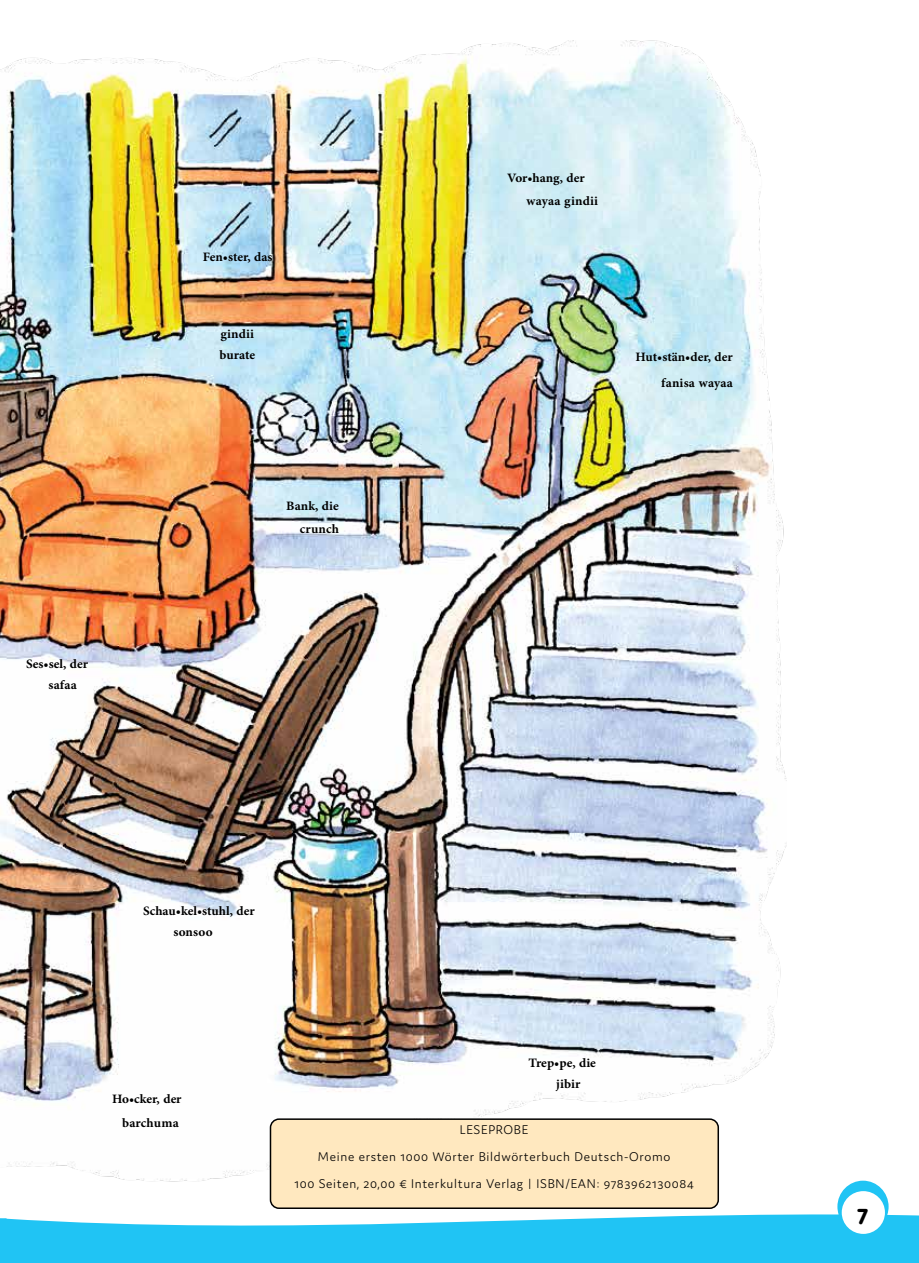
<style>
.page{position:relative;width:919px;height:1263px;background:#fff}
.page>*{position:absolute;margin:0;border:0;box-sizing:border-box;transform-origin:0 0}
.t1{font:22.5px "VAG Round";color:#000}
.t2{font:700 18px/21.6px "Adobe Arabic";letter-spacing:.005em;color:#000}
.t3{font:300 13.5px/27px "Domus";letter-spacing:.05em;color:#000;text-align:center}
.s1{color:#000101}
</style>
<div class="page">
<img style="left:0;top:40px;width:786px;height:1141px">
<svg style="left:0;top:1181px;width:918px;height:82px;fill:#20c4f4"></svg>
<div style="left:841px;top:1191px;width:43px;height:43px;background:#fff;border-radius:50%"></div>
<div style="left:270px;top:1119px;width:448px;height:89px;background:#ffe8bf;border-radius:9px"></div>
<div style="left:270px;top:1118px;width:449px;height:91px;border:2px solid #000;border-radius:9px"></div>
<p class="t2" style="left:26px;top:651px;width:63px">Ses<span class="s1">•</span>sel, der</p>
<p class="t2" style="left:48px;top:672px;width:30px">safaa</p>
<p class="t2" style="left:203px;top:244px;width:71px">Fen<span class="s1">•</span>ster, das</p>
<p class="t2" style="left:219px;top:321px;width:37px">gindii burate</p>
<p class="t2" style="left:286px;top:492px;width:54px">Bank, die</p>
<p class="t2" style="left:300px;top:516px;width:41px">crunch</p>
<p class="t2" style="left:507px;top:165px;width:79px">Vor<span class="s1">•</span>hang, der</p>
<p class="t2" style="left:526px;top:188px;width:73px">wayaa gindii</p>
<p class="t2" style="left:635px;top:344px;width:99px">Hut<span class="s1">•</span>stän<span class="s1">•</span>der, der</p>
<p class="t2" style="left:661px;top:369px;width:73px">fanisa wayaa</p>
<p class="t2" style="left:143px;top:898px;width:113px">Schau<span class="s1">•</span>kel<span class="s1">•</span>stuhl, der</p>
<p class="t2" style="left:173px;top:919px;width:41px">sonsoo</p>
<p class="t2" style="left:112px;top:1085px;width:71px">Ho<span class="s1">•</span>cker, der</p>
<p class="t2" style="left:122px;top:1109px;width:58px">barchuma</p>
<p class="t2" style="left:528px;top:1049px;width:69px">Trep<span class="s1">•</span>pe, die</p>
<p class="t2" style="left:556px;top:1070px;width:26px">jibir</p>
<p class="t3" style="left:294px;top:1115px;width:401px">LESEPROBE<br>Meine ersten 1000 Wörter Bildwörterbuch Deutsch-Oromo<br>100 Seiten, 20,00 € Interkultura Verlag | ISBN/EAN: 9783962130084</p>
<p class="t1" style="left:856px;top:1204px;width:14px">7</p>
</div>
